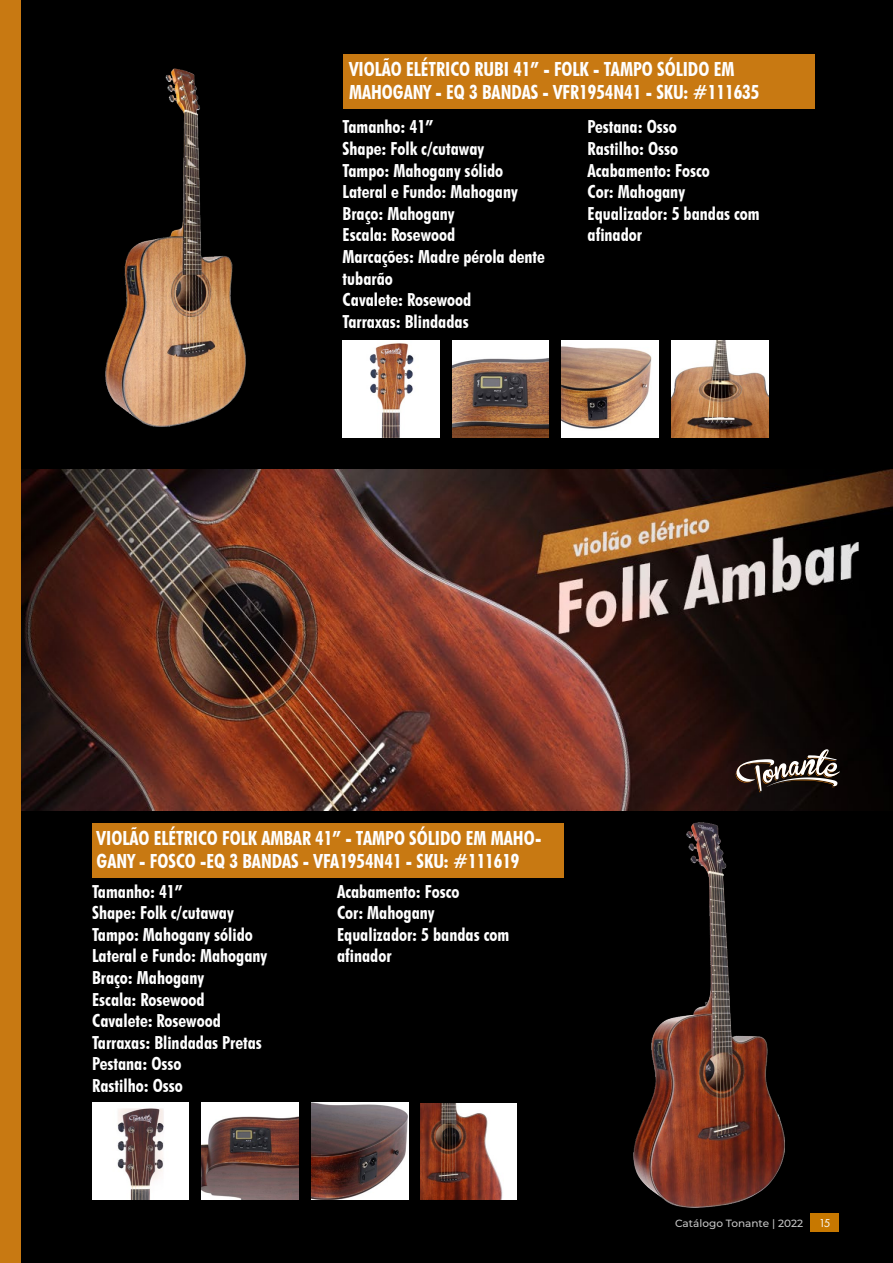
<style>
.page{position:relative;width:893px;height:1263px;background:#fff}
.page>*{position:absolute;margin:0;border:0;box-sizing:border-box;transform-origin:0 0}
.t1{font:700 condensed 19.5px/23.4px "Futura BT";color:#fff}
.t2{font:700 condensed 18px/21.6px "Futura BT";color:#fff}
.t3{font:12px "Futura PT";color:#fcfcfc}
.t4{font:500 10.5px "Montserrat";color:#c6c6c6}
</style>
<div class="page">
<div style="left:20px;top:0;width:873px;height:1263px;background:#000"></div>
<img style="left:20px;top:470px;width:873px;height:340px">
<div style="left:0;top:0;width:20px;height:1263px;background:#c87912"></div>
<img style="left:105px;top:68px;width:141px;height:359px">
<img style="left:343px;top:341px;width:96px;height:96px">
<img style="left:452px;top:341px;width:97px;height:96px">
<img style="left:562px;top:341px;width:97px;height:96px">
<img style="left:671px;top:341px;width:97px;height:96px">
<div style="left:92px;top:823px;width:472px;height:55px;background:#c87912"></div>
<div style="left:343px;top:54px;width:471px;height:55px;background:#c87912"></div>
<div style="left:810px;top:1213px;width:29px;height:18px;background:#c77800"></div>
<img style="left:634px;top:823px;width:150px;height:384px">
<img style="left:421px;top:1103px;width:96px;height:96px">
<img style="left:202px;top:1103px;width:96px;height:96px">
<img style="left:311px;top:1103px;width:97px;height:96px">
<img style="left:92px;top:1103px;width:97px;height:96px">
<svg style="left:732px;top:749px;width:108px;height:44px"></svg>
<p class="t1" style="left:349px;top:57px;width:412px">VIOLÃO ELÉTRICO RUBI 41” - FOLK - TAMPO SÓLIDO EM<br>MAHOGANY - EQ 3 BANDAS - VFR1954N41 - SKU: #111635</p>
<p class="t2" style="left:343px;top:116px;width:204px">Tamanho: 41”<br>Shape: Folk c/cutaway<br>Tampo: Mahogany sólido<br>Lateral e Fundo: Mahogany<br>Braço: Mahogany<br>Escala: Rosewood<br>Marcações: Madre pérola dente tubarão<br>Cavalete: Rosewood<br>Tarraxas: Blindadas</p>
<p class="t2" style="left:587px;top:116px;width:174px">Pestana: Osso<br>Rastilho: Osso<br>Acabamento: Fosco<br>Cor: Mahogany<br>Equalizador: 5 bandas com afinador</p>
<p class="t1" style="left:97px;top:826px;width:446px">VIOLÃO ELÉTRICO FOLK AMBAR 41” - TAMPO SÓLIDO EM MAHO-<br>GANY - FOSCO -EQ 3 BANDAS - VFA1954N41 - SKU: #111619</p>
<p class="t2" style="left:92px;top:880px;width:177px">Tamanho: 41”<br>Shape: Folk c/cutaway<br>Tampo: Mahogany sólido<br>Lateral e Fundo: Mahogany<br>Braço: Mahogany<br>Escala: Rosewood<br>Cavalete: Rosewood<br>Tarraxas: Blindadas Pretas<br>Pestana: Osso<br>Rastilho: Osso</p>
<p class="t2" style="left:337px;top:880px;width:174px">Acabamento: Fosco<br>Cor: Mahogany<br>Equalizador: 5 bandas com afinador</p>
<p class="t4" style="left:675px;top:1216px;width:129px">Catálogo Tonante | 2022</p>
<p class="t3" style="left:819px;top:1215px;width:14px">15</p>
</div>
